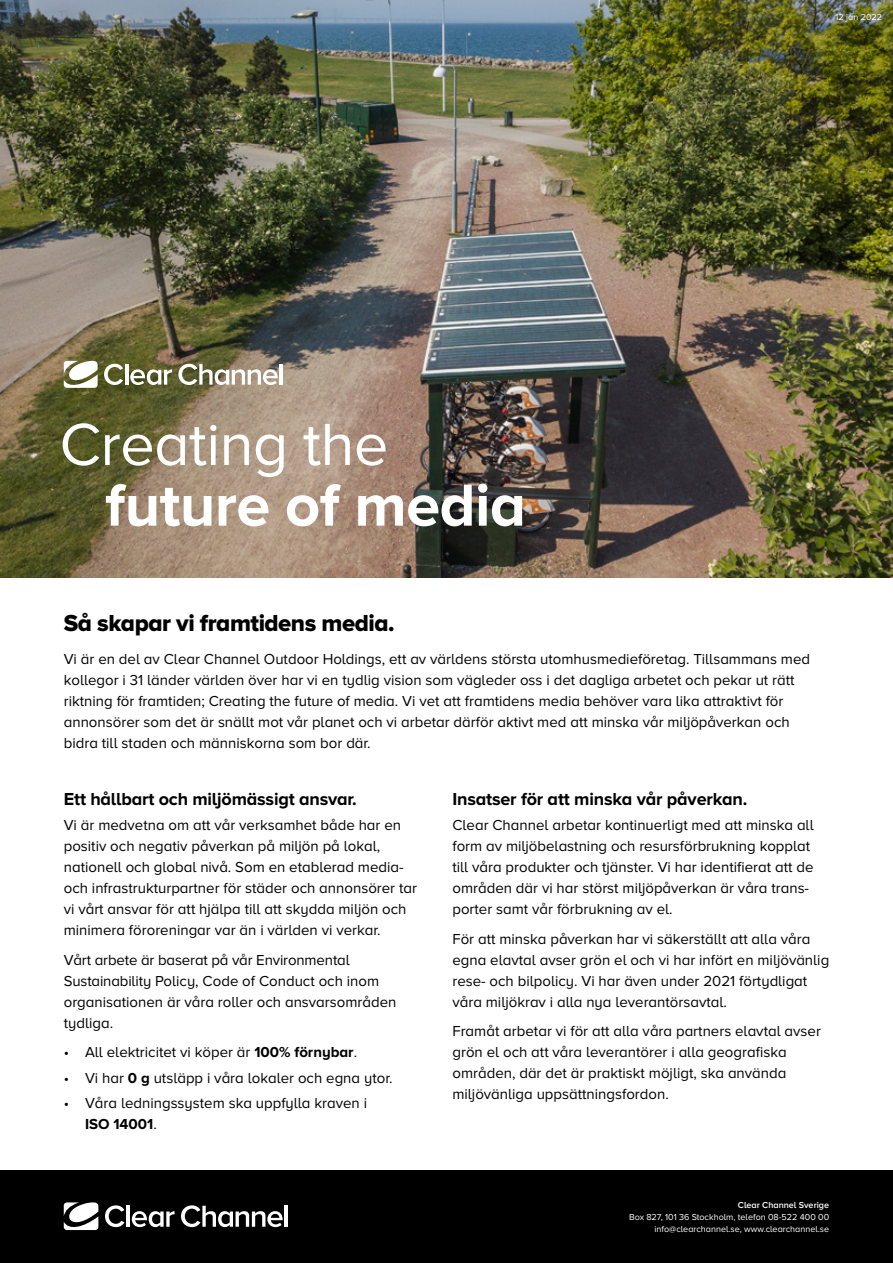
<style>
.page{position:relative;width:893px;height:1263px;background:#fff}
.page>*{position:absolute;margin:0;border:0;box-sizing:border-box;transform-origin:0 0}
.t1{font:700 61.5px "Proxima Nova A";letter-spacing:-.01em;color:#fff}
.t2{font:61.5px "Proxima Nova A";letter-spacing:-.01em;color:#fff}
.t3{font:24px "Proxima Nova A Extrabld";letter-spacing:-.02em;color:#000}
.t4{font:700 18px "Proxima Nova A";letter-spacing:-.01em;color:#000}
.t5{font:15px/21px "Proxima Nova A";color:#000}
.t6{font:9px/12px "Proxima Nova A";color:#fff;text-align:right}
.t7{font:600 9px "Proxima Nova A";color:#fff}
.s1{font-weight:700}
</style>
<div class="page">
<img style="left:0;top:0;width:893px;height:577px">
<div style="left:0;top:1170px;width:893px;height:93px;background:#000"></div>
<svg style="left:105px;top:1205px;width:19px;height:22px"></svg>
<hr style="left:127px;top:1206px;width:3px;height:21px;background:#fff">
<svg style="left:132px;top:1211px;width:43px;height:16px"></svg>
<svg style="left:181px;top:1205px;width:102px;height:22px"></svg>
<hr style="left:285px;top:1206px;width:3px;height:21px;background:#fff">
<svg style="left:64px;top:1202px;width:34px;height:28px"></svg>
<svg style="left:104px;top:364px;width:19px;height:21px"></svg>
<hr style="left:125px;top:364px;width:3px;height:21px;background:#fff">
<svg style="left:130px;top:369px;width:42px;height:16px"></svg>
<svg style="left:178px;top:364px;width:100px;height:21px"></svg>
<hr style="left:280px;top:364px;width:3px;height:21px;background:#fff">
<svg style="left:64px;top:361px;width:34px;height:27px"></svg>
<p class="t6" style="left:835px;top:11px;width:48px">12 jan 2022</p>
<h1 class="t2" style="left:60px;top:410px;width:330px">Creating the</h1>
<h1 class="t1" style="left:105px;top:470px;width:422px">future of media</h1>
<h2 class="t3" style="left:64px;top:609px;width:332px">Så skapar vi framtidens media.</h2>
<p class="t5" style="left:64px;top:649px;width:748px">Vi är en del av Clear Channel Outdoor Holdings, ett av världens största utomhusmedieföretag. Tillsammans med kollegor i 31 länder världen över har vi en tydlig vision som vägleder oss i det dagliga arbetet och pekar ut rätt riktning för framtiden; Creating the future of media. Vi vet att framtidens media behöver vara lika attraktivt för annonsörer som det är snällt mot vår planet och vi arbetar därför aktivt med att minska vår miljöpåverkan och bidra till staden och människorna som bor där.</p>
<p class="t4" style="left:64px;top:789px;width:295px">Ett hållbart och miljömässigt ansvar.</p>
<p class="t5" style="left:64px;top:815px;width:355px">Vi är medvetna om att vår verksamhet både har en positiv och negativ påverkan på miljön på lokal, nationell och global nivå. Som en etablerad media&shy;och infrastrukturpartner för städer och annonsörer tar vi vårt ansvar för att hjälpa till att skydda miljön och minimera föroreningar var än i världen vi verkar.</p>
<p class="t5" style="left:64px;top:949px;width:334px">Vårt arbete är baserat på vår Environmental Sustainability Policy, Code of Conduct och inom organisationen är våra roller och ansvarsområden tydliga.</p>
<p class="t5" style="left:64px;top:1042px;width:295px">• All elektricitet vi köper är <span class="s1">100% förnybar</span>.</p>
<p class="t5" style="left:64px;top:1067px;width:330px">• Vi har <span class="s1">0 g</span> utsläpp i våra lokaler och egna ytor.</p>
<p class="t5" style="left:85px;top:1092px;width:284px;text-indent:-21px">• Våra ledningssystem ska uppfylla kraven i<br><span class="s1">ISO 14001</span>.</p>
<p class="t4" style="left:452px;top:789px;width:297px">Insatser för att minska vår påverkan.</p>
<p class="t5" style="left:452px;top:815px;width:363px">Clear Channel arbetar kontinuerligt med att minska all form av miljöbelastning och resursförbrukning kopplat till våra produkter och tjänster. Vi har identifierat att de områden där vi har störst miljöpåverkan är våra trans&shy;porter samt vår förbrukning av el.</p>
<p class="t5" style="left:452px;top:928px;width:378px">För att minska påverkan har vi säkerställt att alla våra egna elavtal avser grön el och vi har infört en miljövänlig rese- och bilpolicy. Vi har även under 2021 förtydligat våra miljökrav i alla nya leverantörsavtal.</p>
<p class="t5" style="left:452px;top:1021px;width:370px">Framåt arbetar vi för att alla våra partners elavtal avser grön el och att våra leverantörer i alla geografiska områden, där det är praktiskt möjligt, ska använda miljövänliga uppsättningsfordon.</p>
<p class="t7" style="left:738px;top:1200px;width:93px">Clear Channel Sverige</p>
<p class="t6" style="left:629px;top:1211px;width:201px">Box 827, 101 36 Stockholm, telefon 08-522 400 00 info@clearchannel.se, www.clearchannel.se</p>
</div>
